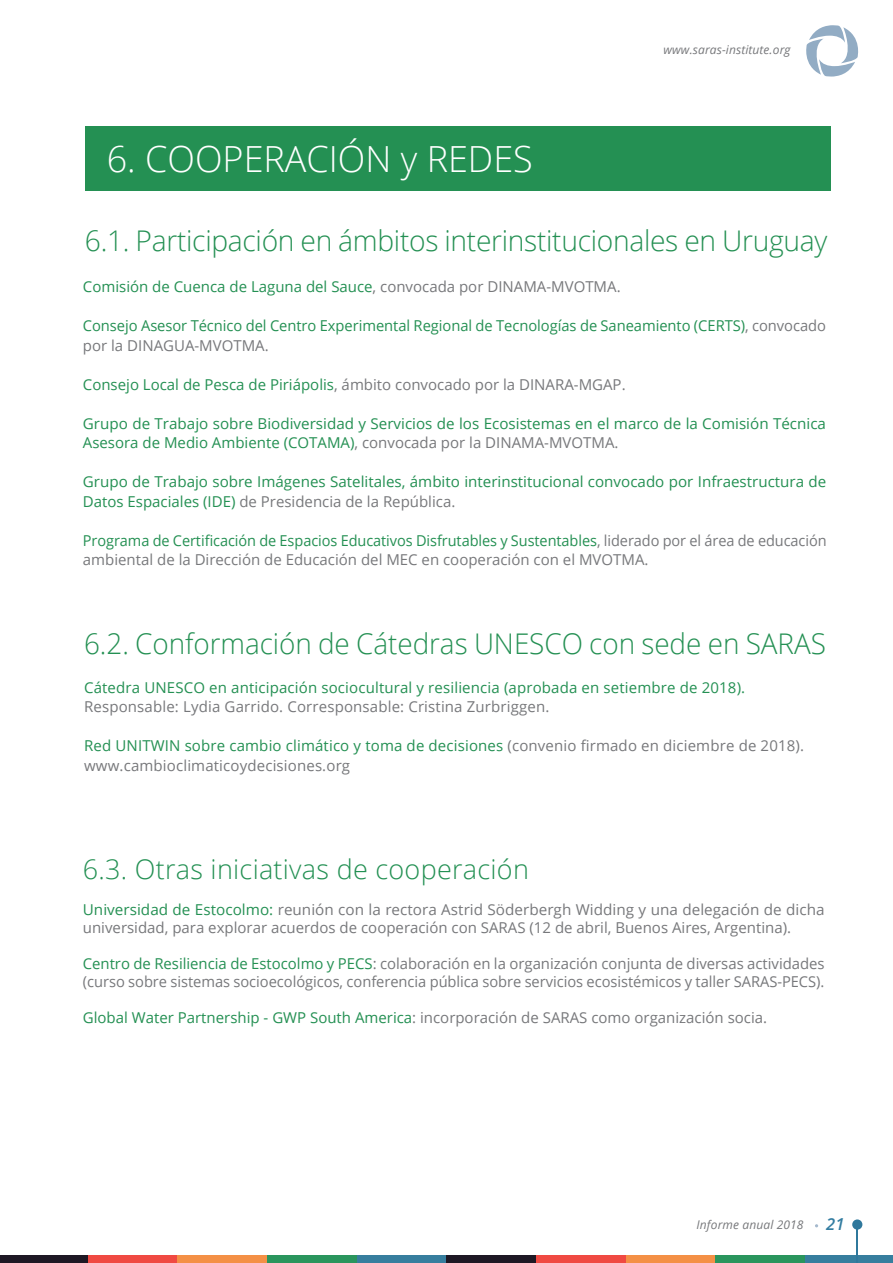
<style>
.page{position:relative;width:893px;height:1263px;background:#fff}
.page>*{position:absolute;margin:0;border:0;box-sizing:border-box;transform-origin:0 0}
.t1{font:300 36px "Open Sans";color:#fff}
.t2{font:300 28.5px "Open Sans";letter-spacing:-.01em;color:#249053}
.t3{font:300 27px "Open Sans";letter-spacing:.01em;color:#239053}
.t4{font:italic 600 16.5px "Open Sans";color:#337da1}
.t5{font:15px/19.5px "Open Sans";color:#77787b}
.t6{font:15px/19.5px "Open Sans";color:#249053}
.t7{font:italic 12px "Open Sans";letter-spacing:.01em;color:#77787b}
.s1{color:#77787b}
.s2{color:#249053}
</style>
<div class="page">
<div style="left:88px;top:1255px;width:90px;height:8px;background:#f04942"></div>
<div style="left:178px;top:1255px;width:89px;height:8px;background:#f49046"></div>
<div style="left:267px;top:1255px;width:90px;height:8px;background:#2a955d"></div>
<div style="left:357px;top:1255px;width:89px;height:8px;background:#377e9e"></div>
<div style="left:446px;top:1255px;width:90px;height:8px;background:#1e1824"></div>
<div style="left:536px;top:1255px;width:90px;height:8px;background:#f04942"></div>
<div style="left:626px;top:1255px;width:89px;height:8px;background:#f49046"></div>
<div style="left:715px;top:1255px;width:90px;height:8px;background:#2a955d"></div>
<div style="left:805px;top:1255px;width:88px;height:8px;background:#377e9e"></div>
<div style="left:0;top:1255px;width:88px;height:8px;background:#1e1824"></div>
<hr style="left:857px;top:1229px;width:1px;height:34px;background:#2f789c">
<div style="left:852px;top:1219px;width:10px;height:10px;background:#2f789c;border-radius:50%"></div>
<svg style="left:806px;top:25px;width:53px;height:52px"></svg>
<div style="left:85px;top:126px;width:746px;height:65px;background:#249053"></div>
<h1 class="t1" style="left:107px;top:134px;width:428px">6. COOPERACIÓN y REDES</h1>
<p class="t7" style="left:663px;top:42px;width:129px">www.saras-institute.org</p>
<h2 class="t2" style="left:85px;top:221px;width:744px">6.1. Participación en ámbitos interinstitucionales en Uruguay</h2>
<p class="t6" style="left:83px;top:276px;width:539px">Comisión de Cuenca de Laguna del Sauce<span class="s1">, convocada por DINAMA-MVOTMA.</span></p>
<p class="t6" style="left:83px;top:315px;width:745px">Consejo Asesor Técnico del Centro Experimental Regional de Tecnologías de Saneamiento (CERTS)<span class="s1">, convocado por la DINAGUA-MVOTMA.</span></p>
<p class="t5" style="left:83px;top:374px;width:544px"><span class="s2">Consejo Local de Pesca de Piriápolis</span>, ámbito convocado por la DINARA-MGAP.</p>
<p class="t6" style="left:83px;top:413px;width:745px">Grupo de Trabajo sobre Biodiversidad y Servicios de los Ecosistemas en el marco de la Comisión Técnica<br>Asesora de Medio Ambiente (COTAMA)<span class="s1">, convocada por la DINAMA-MVOTMA.</span></p>
<p class="t6" style="left:83px;top:471px;width:745px">Grupo de Trabajo sobre Imágenes Satelitales, ámbito interinstitucional convocado por Infraestructura de<br>Datos Espaciales (IDE) <span class="s1">de Presidencia de la República.</span></p>
<p class="t5" style="left:83px;top:530px;width:745px"><span class="s2">Programa de Certificación de Espacios Educativos Disfrutables y Sustentables</span>, liderado por el área de educación ambiental de la Dirección de Educación del MEC en cooperación con el MVOTMA.</p>
<h2 class="t2" style="left:84px;top:624px;width:743px">6.2. Conformación de Cátedras UNESCO con sede en SARAS</h2>
<p class="t6" style="left:84px;top:677px;width:663px">Cátedra UNESCO en anticipación sociocultural y resiliencia (aprobada en setiembre de 2018).</p>
<p class="t5" style="left:84px;top:697px;width:467px">Responsable: Lydia Garrido. Corresponsable: Cristina Zurbriggen.</p>
<p class="t5" style="left:84px;top:736px;width:721px"><span class="s2">Red UNITWIN sobre cambio climático y toma de decisiones</span> (convenio firmado en diciembre de 2018). www.cambioclimaticoydecisiones.org</p>
<h3 class="t3" style="left:83px;top:851px;width:448px">6.3. Otras iniciativas de cooperación</h3>
<p class="t5" style="left:83px;top:901px;width:743px;line-height:18px"><span class="s2">Universidad de Estocolmo:</span> reunión con la rectora Astrid Söderbergh Widding y una delegación de dicha universidad, para explorar acuerdos de cooperación con SARAS (12 de abril, Buenos Aires, Argentina).</p>
<p class="t5" style="left:83px;top:955px;width:743px;line-height:18px"><span class="s2">Centro de Resiliencia de Estocolmo y PECS</span>: colaboración en la organización conjunta de diversas actividades (curso sobre sistemas socioecológicos, conferencia pública sobre servicios ecosistémicos y taller SARAS-PECS).</p>
<p class="t5" style="left:83px;top:1008px;width:686px"><span class="s2">Global Water Partnership - GWP South America</span>: incorporación de SARAS como organización socia.</p>
<p class="t7" style="left:696px;top:1216px;width:109px">Informe anual 2018</p>
<p class="t4" style="left:826px;top:1213px;width:20px">21</p>
</div>
